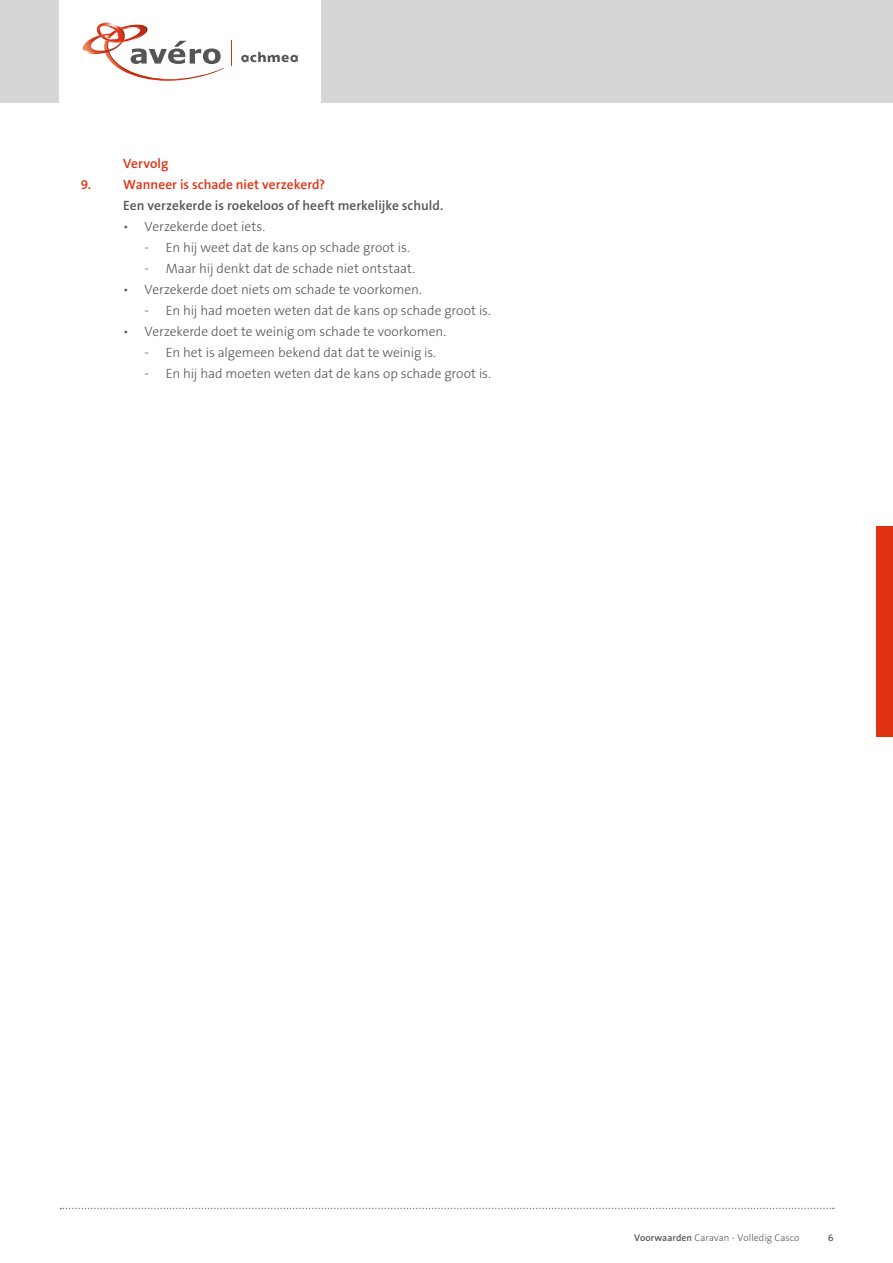
<style>
.page{position:relative;width:893px;height:1263px;background:#fff}
.page>*{position:absolute;margin:0;border:0;box-sizing:border-box;transform-origin:0 0}
.t1{font:300 13.5px "The Sans B3";letter-spacing:-.005em;color:#555}
.t2{font:600 13.5px "The Sans B6";letter-spacing:.005em;color:#555}
.t3{font:600 13.5px "The Sans B6";color:#e13214}
.t4{font:300 9.75px "The Sans B3";letter-spacing:.005em;color:#555}
.s1{font-family:"The Sans B6";font-weight:600}
</style>
<div class="page">
<div style="left:0;top:0;width:893px;height:103px;background:#d6d6d6"></div>
<div style="left:60px;top:0;width:261px;height:103px;background:#fff"></div>
<svg style="left:241px;top:52px;width:57px;height:10px"></svg>
<svg style="left:83px;top:22px;width:141px;height:59px"></svg>
<svg style="left:231px;top:41px;width:1px;height:25px"></svg>
<svg style="left:60px;top:1208px;width:774px;height:1px"></svg>
<div style="left:876px;top:526px;width:17px;height:211px;background:#e13214"></div>
<p class="t3" style="left:123px;top:156px;width:47px">Vervolg</p>
<p class="t3" style="left:81px;top:177px;width:246px">9. Wanneer is schade niet verzekerd?</p>
<p class="t2" style="left:123px;top:198px;width:321px">Een verzekerde is roekeloos of heeft merkelijke schuld.</p>
<p class="t1" style="left:123px;top:220px;width:143px">• Verzekerde doet iets.</p>
<p class="t1" style="left:145px;top:241px;width:267px">- En hij weet dat de kans op schade groot is.</p>
<p class="t1" style="left:145px;top:262px;width:272px">- Maar hij denkt dat de schade niet ontstaat.</p>
<p class="t1" style="left:123px;top:283px;width:300px">• Verzekerde doet niets om schade te voorkomen.</p>
<p class="t1" style="left:145px;top:304px;width:348px">- En hij had moeten weten dat de kans op schade groot is.</p>
<p class="t1" style="left:123px;top:325px;width:324px">• Verzekerde doet te weinig om schade te voorkomen.</p>
<p class="t1" style="left:145px;top:346px;width:293px">- En het is algemeen bekend dat dat te weinig is.</p>
<p class="t1" style="left:145px;top:367px;width:348px">- En hij had moeten weten dat de kans op schade groot is.</p>
<p class="t4" style="left:634px;top:1233px;width:167px"><span class="s1">Voorwaarden</span> Caravan - Volledig Casco</p>
<p class="t4" style="left:828px;top:1233px;width:7px">6</p>
</div>
